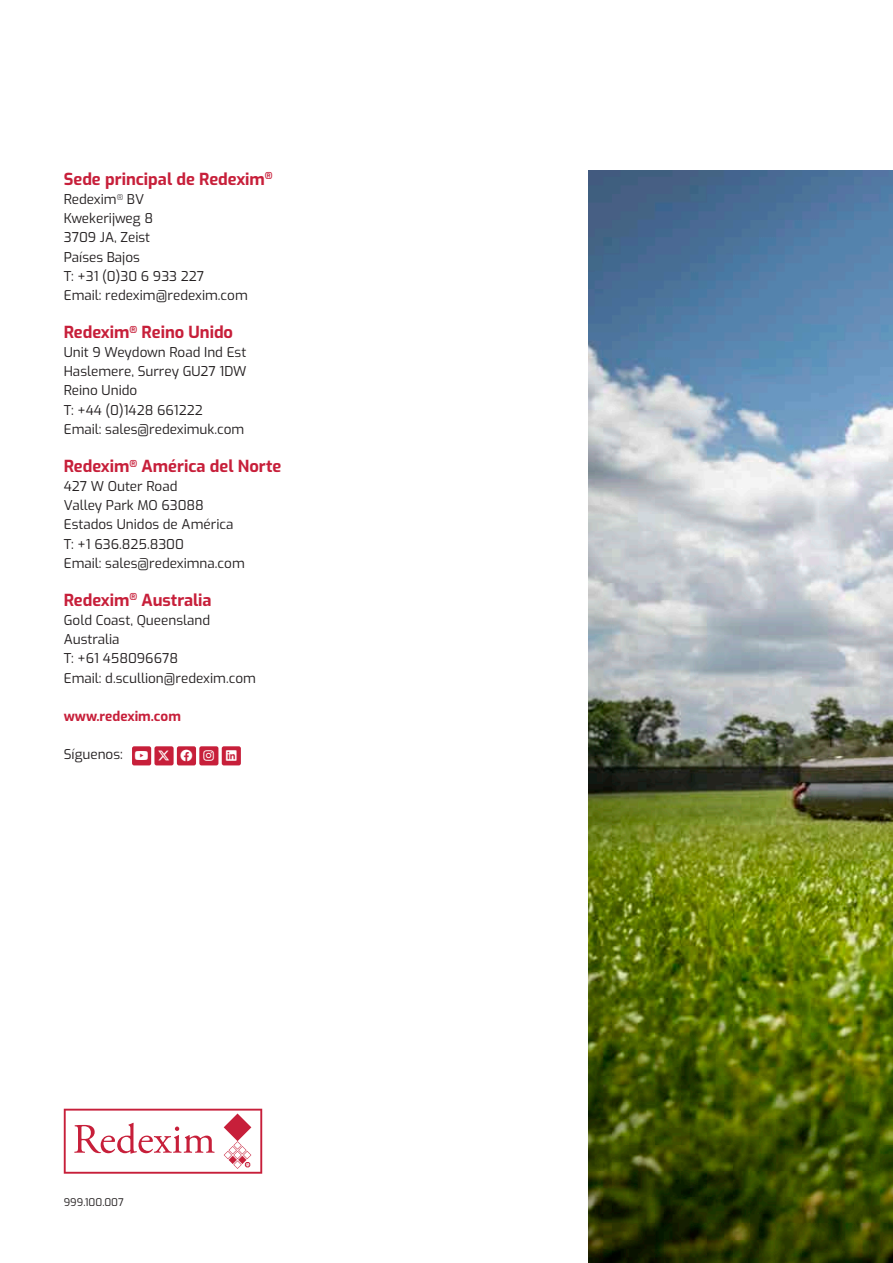
<style>
.page{position:relative;width:893px;height:1263px;background:#fff}
.page>*{position:absolute;margin:0;border:0;box-sizing:border-box;transform-origin:0 0}
.t1{font:700 16.5px "Exo";color:#c71f3a}
.t2{font:13.5px/19.2px "Exo";color:#231f20}
.t3{font:700 13.5px "Exo";color:#c71f3a}
.t4{font:10.5px "Exo";color:#231f20}
</style>
<div class="page">
<img style="left:588px;top:170px;width:305px;height:1093px">
<svg style="left:64px;top:1109px;width:198px;height:65px"></svg>
<div style="left:132px;top:746px;width:19px;height:19px;background:#c71f3a;border-radius:2px"></div>
<div style="left:154px;top:746px;width:20px;height:19px;background:#c71f3a;border-radius:2px"></div>
<div style="left:177px;top:746px;width:19px;height:19px;background:#c71f3a;border-radius:2px"></div>
<div style="left:199px;top:746px;width:19px;height:19px;background:#c71f3a;border-radius:2px"></div>
<div style="left:222px;top:746px;width:19px;height:19px;background:#c71f3a;border-radius:2px"></div>
<p class="t1" style="left:64px;top:167px;width:210px">Sede principal de Redexim<sup>®</sup></p>
<p class="t2" style="left:64px;top:189px;width:186px">Redexim<sup>®</sup> BV<br>Kwekerijweg 8<br>3709 JA, Zeist<br>Países Bajos<br>T: +31 (0)30 6 933 227<br>Email: redexim@redexim.com</p>
<p class="t1" style="left:64px;top:320px;width:171px">Redexim<sup>®</sup> Reino Unido</p>
<p class="t2" style="left:64px;top:342px;width:184px">Unit 9 Weydown Road Ind Est<br>Haslemere, Surrey GU27 1DW<br>Reino Unido<br>T: +44 (0)1428 661222<br>Email: sales@redeximuk.com</p>
<p class="t1" style="left:64px;top:454px;width:219px">Redexim<sup>®</sup> América del Norte</p>
<p class="t2" style="left:64px;top:476px;width:183px">427 W Outer Road<br>Valley Park MO 63088<br>Estados Unidos de América<br>T: +1 636.825.8300<br>Email: sales@redeximna.com</p>
<p class="t1" style="left:64px;top:588px;width:149px">Redexim<sup>®</sup> Australia</p>
<p class="t2" style="left:64px;top:610px;width:194px">Gold Coast, Queensland<br>Australia<br>T: +61 458096678<br>Email: d.scullion@redexim.com</p>
<p class="t3" style="left:64px;top:706px;width:119px">www.redexim.com</p>
<p class="t2" style="left:64px;top:744px;width:61px">Síguenos:</p>
<p class="t4" style="left:64px;top:1194px;width:62px">999.100.007</p>
</div>
